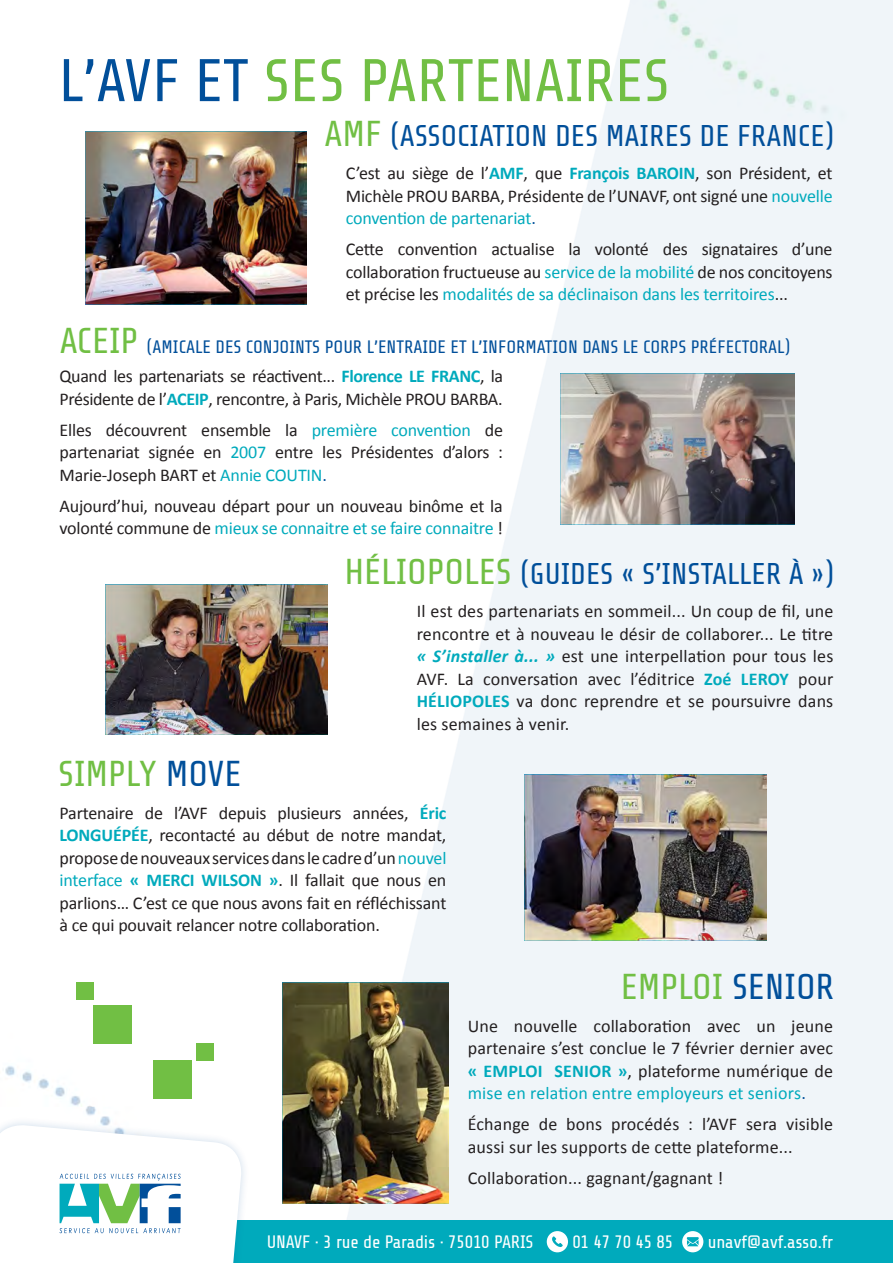
<style>
.page{position:relative;width:893px;height:1263px;background:#fff}
.page>*{position:absolute;margin:0;border:0;box-sizing:border-box;transform-origin:0 0}
.GROS_TITRE_vert{font:60px "Share Tech";color:#71bf44}
.TITRE_vert{font:36px "Share Tech";color:#71bf44}
.TITRE_vert-2{font:30px "Share Tech";color:#014f9a}
.TEXTE{font:18px/22.5px "Calibri";letter-spacing:-.01em;color:#231f20;text-align:justify}
.TEXTE-2{font:18px/22.5px "Calibri";letter-spacing:.01em;color:#231f20}
.TITRE_vert-3{font:18px "Share Tech";color:#014f9a}
.t1{font:18px "Share Tech";letter-spacing:-.01em;color:#fff}
.s1{color:#014f9a}
.s2{font-size:36px;color:#71bf44}
.s3{font-weight:700;color:#00aabc}
.s4{color:#00aabc}
.s5{font-weight:700;font-style:italic;color:#00aabc}
</style>
<div class="page">
<img style="left:5px;top:0;width:888px;height:1220px">
<div style="left:0;top:1220px;width:893px;height:43px;background:#00aabc"></div>
<div style="left:0;top:1116px;width:250px;height:147px;background:#014f9a;opacity:.2"></div>
<svg style="left:0;top:1122px;width:244px;height:141px"></svg>
<svg style="left:547px;top:1231px;width:21px;height:21px"></svg>
<svg style="left:682px;top:1231px;width:21px;height:21px"></svg>
<img style="left:283px;top:983px;width:166px;height:220px">
<img style="left:85px;top:132px;width:221px;height:172px">
<img style="left:561px;top:373px;width:233px;height:151px">
<img style="left:106px;top:585px;width:221px;height:150px">
<img style="left:524px;top:775px;width:243px;height:166px">
<div style="left:153px;top:1060px;width:38px;height:39px;background:#71bf44"></div>
<div style="left:196px;top:1043px;width:17px;height:17px;background:#71bf44"></div>
<div style="left:94px;top:1005px;width:38px;height:38px;background:#71bf44"></div>
<div style="left:77px;top:983px;width:17px;height:17px;background:#71bf44"></div>
<p class="GROS_TITRE_vert" style="left:59px;top:50px;width:612px"><span class="s1">L’AVF ET</span> SES PARTENAIRES</p>
<p class="TITRE_vert-2" style="left:324px;top:120px;width:511px"><span class="s2">AMF</span> (ASSOCIATION DES MAIRES DE FRANCE)</p>
<p class="TEXTE" style="left:346px;top:162px;width:488px">C’est au siège de l’<span class="s3">AMF</span>, que <span class="s3">François BAROIN</span>, son Président, et Michèle PROU BARBA, Présidente de l’UNAVF, ont signé une <span class="s4">nouvelle convention de partenariat</span><span class="s1">.</span></p>
<p class="TEXTE" style="left:346px;top:238px;width:488px">Cette convention actualise la volonté des signataires d’une collaboration fructueuse au <span class="s4">service de la mobilité</span> de nos concitoyens et précise les <span class="s4">modalités de sa déclinaison dans les territoires</span>...</p>
<p class="TITRE_vert-3" style="left:60px;top:337px;width:732px"><span class="s2">ACEIP</span> (AMICALE DES CONJOINTS POUR L’ENTRAIDE ET L’INFORMATION DANS LE CORPS PRÉFECTORAL)</p>
<p class="TEXTE" style="left:60px;top:365px;width:445px">Quand les partenariats se réactivent... <span class="s3">Florence LE FRANC</span>, la<br>Présidente de l’<span class="s3">ACEIP</span>, rencontre, à Paris, Michèle PROU BARBA.</p>
<p class="TEXTE" style="left:59px;top:419px;width:445px">Elles découvrent ensemble la <span class="s4">première convention</span> de partenariat signée en <span class="s4">2007</span> entre les Présidentes d’alors :<br>Marie-Joseph BART et <span class="s4">Annie COUTIN</span><span class="s1">.</span></p>
<p class="TEXTE" style="left:59px;top:495px;width:445px">Aujourd’hui, nouveau départ pour un nouveau binôme et la volonté commune de <span class="s4">mieux se connaitre et se faire connaitre</span> !</p>
<p class="TITRE_vert-2" style="left:345px;top:558px;width:491px"><span class="s2">HÉLIOPOLES</span> (GUIDES « S’INSTALLER À »)</p>
<p class="TEXTE" style="left:417px;top:600px;width:418px">Il est des partenariats en sommeil... Un coup de fil, une rencontre et à nouveau le désir de collaborer... Le titre <span class="s5">« S’installer à... »</span> est une interpellation pour tous les AVF. La conversation avec l’éditrice <span class="s3">Zoé LEROY</span> pour <span class="s3">HÉLIOPOLES</span> va donc reprendre et se poursuivre dans les semaines à venir.</p>
<p class="TITRE_vert" style="left:58px;top:755px;width:185px">SIMPLY <span class="s1">MOVE</span></p>
<p class="TEXTE" style="left:60px;top:802px;width:388px">Partenaire de l’AVF depuis plusieurs années, <span class="s3">Éric LONGUÉPÉE</span>, recontacté au début de notre mandat, propose de nouveaux services dans le cadre d’un<span class="s4">nouvel interface</span> <span class="s3">« MERCI WILSON »</span>. Il fallait que nous en parlions… C’est ce que nous avons fait en réfléchissant à ce qui pouvait relancer notre collaboration.</p>
<p class="TITRE_vert" style="left:621px;top:968px;width:215px">EMPLOI <span class="s1">SENIOR</span></p>
<p class="TEXTE" style="left:468px;top:1015px;width:367px">Une nouvelle collaboration avec un jeune partenaire s’est conclue le 7 février dernier avec <span class="s3">« EMPLOI SENIOR »</span>, plateforme numérique de <span class="s4">mise en relation entre employeurs et seniors</span><span class="s1">.</span></p>
<p class="TEXTE-2" style="left:468px;top:1113px;width:367px">Échange de bons procédés : l’AVF sera visible aussi sur les supports de cette plateforme...</p>
<p class="TEXTE-2" style="left:468px;top:1167px;width:257px">Collaboration... gagnant/gagnant !</p>
<p class="t1" style="left:267px;top:1233px;width:268px">UNAVF · 3 rue de Paradis · 75010 PARIS</p>
<p class="t1" style="left:572px;top:1233px;width:102px">01 47 70 45 85</p>
<p class="t1" style="left:708px;top:1233px;width:127px">unavf@avf.asso.fr</p>
</div>
